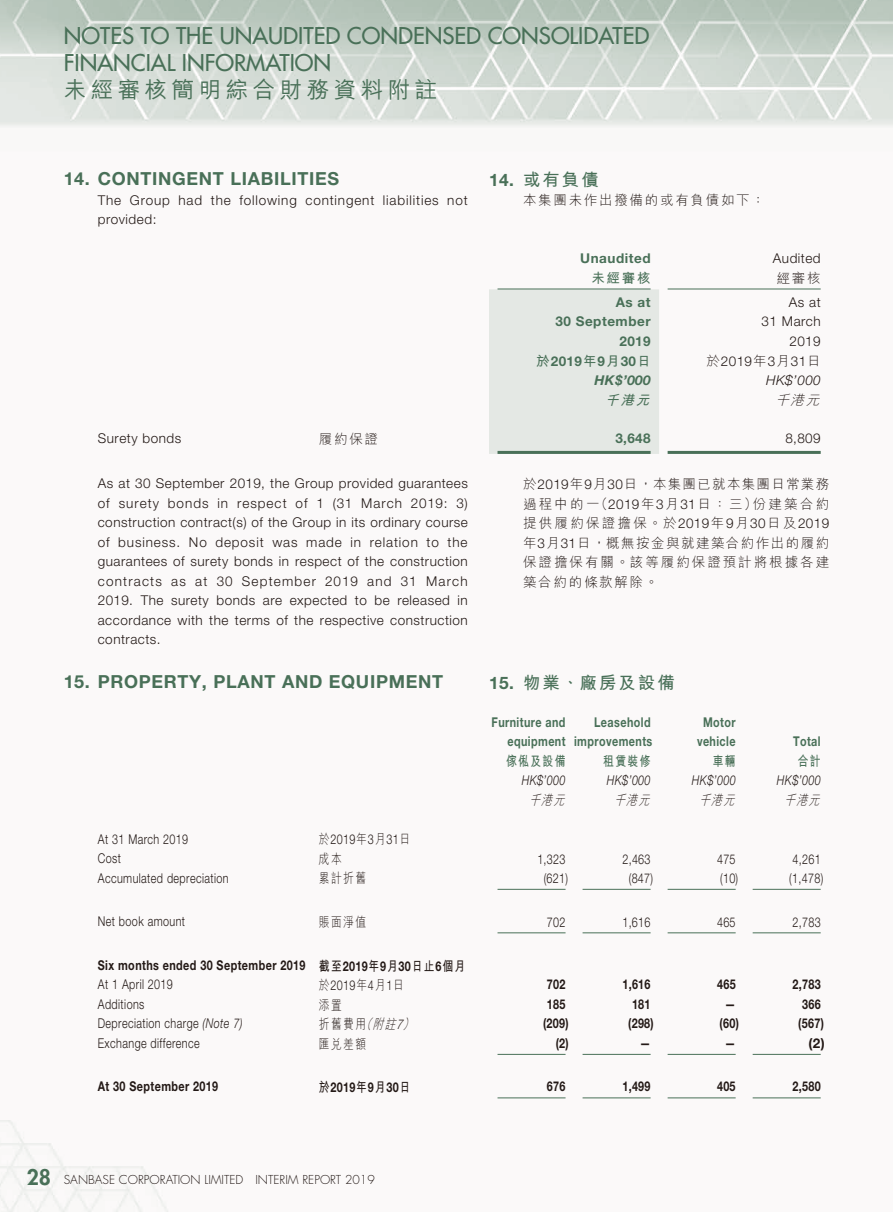
<style>
.page{position:relative;width:893px;height:1212px;background:#fff}
.page>*{position:absolute;margin:0;border:0;box-sizing:border-box;transform-origin:0 0}
.t1{font:500 22.5px/27px "Futura Std";color:#497058}
.t2{font:500 22.5px "M Hei HK";letter-spacing:.2em;color:#497058}
.t3{font:700 18px "Helvetica Neue LT Std";letter-spacing:.04em;color:#497058}
.t4{font:700 17.25px "M Hei HK";letter-spacing:.13em;color:#497058}
.t5{font:300 13.5px/19.5px "Helvetica Neue LT Std";letter-spacing:.04em;color:#231916;text-align:right}
.t6{font:300 13.5px "Helvetica Neue LT Std";letter-spacing:.04em;color:#231916;scale:.8 1}
.t7{font:700 13.5px/19.5px "Helvetica Neue LT Std";letter-spacing:.03em;color:#231916;scale:.8 1}
.t8{font:300 13.5px/19.5px "M Hei HK";letter-spacing:.13em;color:#231916;text-align:justify}
.t9{font:700 13.5px/19.5px "Helvetica Neue LT Std";letter-spacing:.04em;color:#497058;text-align:right;scale:.8 1}
.t10{font:300 13.5px/19.5px "Helvetica Neue LT Std";letter-spacing:.065em;color:#231916}
.t11{font:700 13.5px/19.5px "Helvetica Neue LT Std";letter-spacing:.04em;color:#497058;text-align:right}
.t12{font:italic 300 13.5px "Helvetica Neue LT Std";letter-spacing:.03em;color:#231916;scale:.8 1}
.t13{font:300 13.5px "M Hei HK";letter-spacing:.13em;color:#231916;scale:.8 1}
.t14{font:700 13.5px "M Hei HK";letter-spacing:.13em;color:#497058;scale:.8 1}
.t15{font:italic 300 13.5px "M Hei HK";color:#231916;scale:.8 1}
.t16{font:italic 700 13.5px "Helvetica Neue LT Std";color:#497058}
.t17{font:italic 300 13.5px "Helvetica Neue LT Std";letter-spacing:.03em;color:#231916}
.t18{font:700 13.5px "M Hei HK";letter-spacing:.13em;color:#497058}
.t19{font:italic 700 13.5px "M Hei HK";color:#497058}
.t20{font:italic 300 13.5px "M Hei HK";color:#231916}
.t21{font:700 13.5px "Helvetica Neue LT Std";letter-spacing:.03em;color:#231916}
.t22{font:300 12px "Futura Std";color:#231916}
.s1{font-family:"Helvetica Neue LT Std"}
.s2{font-family:"M Hei HK"}
.s3{font-weight:300}
.s4{font-style:italic}
.s5{font-family:"Helvetica Neue LT Std";font-style:italic}
.s6{font-weight:800;font-size:21px;color:#497058}
</style>
<div class="page">
<img style="left:0;top:0;width:893px;height:1212px">
<div style="left:489px;top:289px;width:170px;height:165px;background:#e4e8e4"></div>
<hr style="left:497px;top:289px;width:154px;height:1px;background:#497058">
<hr style="left:668px;top:289px;width:153px;height:1px;background:#497058">
<hr style="left:497px;top:451px;width:154px;height:3px;background:#497058">
<hr style="left:668px;top:451px;width:153px;height:3px;background:#497058">
<hr style="left:497px;top:889px;width:69px;height:1px;background:#497058">
<hr style="left:583px;top:889px;width:68px;height:1px;background:#497058">
<hr style="left:668px;top:889px;width:68px;height:1px;background:#497058">
<hr style="left:753px;top:889px;width:68px;height:1px;background:#497058">
<hr style="left:497px;top:932px;width:69px;height:1px;background:#497058">
<hr style="left:583px;top:932px;width:68px;height:1px;background:#497058">
<hr style="left:668px;top:932px;width:68px;height:1px;background:#497058">
<hr style="left:753px;top:932px;width:68px;height:1px;background:#497058">
<hr style="left:497px;top:1054px;width:69px;height:1px;background:#497058">
<hr style="left:583px;top:1054px;width:68px;height:1px;background:#497058">
<hr style="left:668px;top:1054px;width:68px;height:1px;background:#497058">
<hr style="left:753px;top:1054px;width:68px;height:1px;background:#497058">
<hr style="left:497px;top:1097px;width:69px;height:1px;background:#497058">
<hr style="left:583px;top:1097px;width:68px;height:1px;background:#497058">
<hr style="left:668px;top:1097px;width:68px;height:1px;background:#497058">
<hr style="left:753px;top:1097px;width:68px;height:1px;background:#497058">
<h1 class="t1" style="left:64px;top:23px;width:587px">NOTES TO THE UNAUDITED CONDENSED CONSOLIDATED<br>FINANCIAL INFORMATION</h1>
<h1 class="t2" style="left:64px;top:74px;width:375px">未經審核簡明綜合財務資料附註</h1>
<h2 class="t3" style="left:64px;top:167px;width:277px">14. CONTINGENT LIABILITIES</h2>
<p class="t10" style="left:98px;top:190px;width:371px">The Group had the following contingent liabilities not provided:</p>
<p class="t4" style="left:489px;top:167px;width:111px"><span class="s1">14.</span> 或有負債</p>
<p class="t8" style="left:523px;top:190px;width:243px">本集團未作出撥備的或有負債如下：</p>
<p class="t11" style="left:580px;top:248px;width:72px">Unaudited</p>
<p class="t5" style="left:773px;top:248px;width:49px">Audited</p>
<p class="t18" style="left:591px;top:268px;width:61px">未經審核</p>
<p class="t8" style="left:777px;top:268px;width:45px">經審核</p>
<p class="t11" style="left:555px;top:292px;width:97px">As at<br>30 September<br>2019</p>
<p class="t5" style="left:762px;top:292px;width:61px">As at<br>31 March<br>2019</p>
<p class="t11" style="left:536px;top:351px;width:116px"><span class="s2">於</span>2019<span class="s2">年</span>9<span class="s2">月</span>30<span class="s2">日</span></p>
<p class="t5" style="left:706px;top:351px;width:116px"><span class="s2">於</span>2019<span class="s2">年</span>3<span class="s2">月</span>31<span class="s2">日</span></p>
<p class="t16" style="left:594px;top:371px;width:58px">HK$’000</p>
<p class="t17" style="left:766px;top:372px;width:56px">HK$’000</p>
<p class="t19" style="left:605px;top:390px;width:50px">千港元</p>
<p class="t20" style="left:775px;top:393px;width:49px">千港元</p>
<p class="t5" style="left:98px;top:428px;width:85px">Surety bonds</p>
<p class="t8" style="left:319px;top:429px;width:61px">履約保證</p>
<p class="t11" style="left:615px;top:428px;width:37px">3,648</p>
<p class="t5" style="left:785px;top:428px;width:37px">8,809</p>
<p class="t5" style="left:98px;top:473px;width:372px;text-align:justify">As at 30 September 2019, the Group provided guarantees of surety bonds in respect of 1 (31 March 2019: 3) construction contract(s) of the Group in its ordinary course of business. No deposit was made in relation to the guarantees of surety bonds in respect of the construction contracts as at 30 September 2019 and 31 March 2019. The surety bonds are expected to be released in accordance with the terms of the respective construction contracts.</p>
<h2 class="t3" style="left:64px;top:670px;width:381px">15. PROPERTY, PLANT AND EQUIPMENT</h2>
<p class="t9" style="left:492px;top:712px;width:94px">Furniture and equipment</p>
<p class="t9" style="left:574px;top:712px;width:99px">Leasehold improvements</p>
<p class="t9" style="left:697px;top:712px;width:50px;text-align:center">Motor vehicle</p>
<p class="t8" style="left:523px;top:474px;width:308px">於<span class="s1">2019</span>年<span class="s1">9</span>月<span class="s1">30</span>日，本集團已就本集團日常業務過程中的一（<span class="s1">2019</span>年<span class="s1">3</span>月<span class="s1">31</span>日：三）份建築合約提供履約保證擔保。於<span class="s1">2019</span>年<span class="s1">9</span>月<span class="s1">30</span>日及<span class="s1">2019</span>年<span class="s1">3</span>月<span class="s1">31</span>日，概無按金與就建築合約作出的履約保證擔保有關。該等履約保證預計將根據各建築合約的條款解除。</p>
<p class="t4" style="left:489px;top:670px;width:187px"><span class="s1">15.</span> 物業、廠房及設備</p>
<p class="t9" style="left:793px;top:731px;width:36px">Total</p>
<p class="t14" style="left:506px;top:752px;width:76px">傢俬及設備</p>
<p class="t14" style="left:603px;top:752px;width:61px">租賃裝修</p>
<p class="t14" style="left:713px;top:752px;width:30px">車輛</p>
<p class="t14" style="left:798px;top:752px;width:30px">合計</p>
<p class="t12" style="left:522px;top:772px;width:56px">HK$’000</p>
<p class="t12" style="left:607px;top:772px;width:56px">HK$’000</p>
<p class="t12" style="left:692px;top:772px;width:56px">HK$’000</p>
<p class="t12" style="left:777px;top:772px;width:56px">HK$’000</p>
<p class="t15" style="left:529px;top:793px;width:50px">千港元</p>
<p class="t15" style="left:614px;top:793px;width:50px">千港元</p>
<p class="t15" style="left:699px;top:793px;width:50px">千港元</p>
<p class="t15" style="left:784px;top:793px;width:50px">千港元</p>
<p class="t6" style="left:98px;top:831px;width:115px">At 31 March 2019</p>
<p class="t6" style="left:319px;top:831px;width:116px"><span class="s2">於</span>2019<span class="s2">年</span>3<span class="s2">月</span>31<span class="s2">日</span></p>
<p class="t6" style="left:98px;top:850px;width:31px">Cost</p>
<p class="t13" style="left:319px;top:852px;width:30px">成本</p>
<p class="t6" style="left:537px;top:851px;width:37px">1,323</p>
<p class="t6" style="left:622px;top:851px;width:37px">2,463</p>
<p class="t6" style="left:717px;top:851px;width:25px">475</p>
<p class="t6" style="left:792px;top:851px;width:37px">4,261</p>
<p class="t6" style="left:98px;top:870px;width:165px">Accumulated depreciation</p>
<p class="t13" style="left:319px;top:871px;width:61px">累計折舊</p>
<p class="t6" style="left:544px;top:870px;width:32px">(621)</p>
<p class="t6" style="left:629px;top:870px;width:32px">(847)</p>
<p class="t6" style="left:720px;top:870px;width:24px">(10)</p>
<p class="t6" style="left:789px;top:870px;width:44px">(1,478)</p>
<p class="t6" style="left:98px;top:913px;width:111px">Net book amount</p>
<p class="t13" style="left:319px;top:915px;width:61px">賬面淨值</p>
<p class="t6" style="left:547px;top:914px;width:25px">702</p>
<p class="t6" style="left:622px;top:914px;width:37px">1,616</p>
<p class="t6" style="left:717px;top:914px;width:25px">465</p>
<p class="t6" style="left:792px;top:914px;width:37px">2,783</p>
<p class="t7" style="left:98px;top:955px;width:461px">Six months ended 30 September 2019 <span class="s2">截至</span>2019<span class="s2">年</span>9<span class="s2">月</span>30<span class="s2">日止</span>6<span class="s2">個月<br></span><span class="s3">At 1 April 2019</span></p>
<p class="t6" style="left:319px;top:977px;width:108px"><span class="s2">於</span>2019<span class="s2">年</span>4<span class="s2">月</span>1<span class="s2">日</span></p>
<p class="t7" style="left:547px;top:974px;width:25px">702</p>
<p class="t7" style="left:622px;top:974px;width:37px">1,616</p>
<p class="t7" style="left:717px;top:974px;width:25px">465</p>
<p class="t7" style="left:792px;top:974px;width:37px">2,783</p>
<p class="t6" style="left:98px;top:996px;width:60px">Additions</p>
<p class="t13" style="left:319px;top:997px;width:30px">添置</p>
<p class="t7" style="left:547px;top:994px;width:25px">185</p>
<p class="t7" style="left:632px;top:994px;width:25px">181</p>
<p class="t7" style="left:725px;top:994px;width:15px">—</p>
<p class="t7" style="left:802px;top:994px;width:25px">366</p>
<p class="t6" style="left:98px;top:1015px;width:182px">Depreciation charge <span class="s4">(Note 7)</span></p>
<p class="t13" style="left:319px;top:1017px;width:124px">折舊費用<span class="s4">（附註</span><span class="s5">7</span><span class="s4">）</span></p>
<p class="t7" style="left:543px;top:1013px;width:34px">(209)</p>
<p class="t7" style="left:628px;top:1013px;width:34px">(298)</p>
<p class="t7" style="left:719px;top:1013px;width:26px">(60)</p>
<p class="t7" style="left:798px;top:1013px;width:34px">(567)</p>
<p class="t6" style="left:98px;top:1035px;width:129px">Exchange difference</p>
<p class="t13" style="left:319px;top:1037px;width:61px">匯兌差額</p>
<p class="t7" style="left:556px;top:1033px;width:18px">(2)</p>
<p class="t7" style="left:640px;top:1033px;width:15px">—</p>
<p class="t7" style="left:725px;top:1033px;width:15px">—</p>
<p class="t21" style="left:808px;top:1035px;width:18px">(2)</p>
<p class="t7" style="left:98px;top:1076px;width:152px">At 30 September 2019</p>
<p class="t7" style="left:319px;top:1077px;width:116px"><span class="s2">於</span>2019<span class="s2">年</span>9<span class="s2">月</span>30<span class="s2">日</span></p>
<p class="t7" style="left:547px;top:1076px;width:25px">676</p>
<p class="t7" style="left:622px;top:1076px;width:37px">1,499</p>
<p class="t7" style="left:717px;top:1076px;width:25px">405</p>
<p class="t7" style="left:792px;top:1076px;width:37px">2,580</p>
<p class="t22" style="left:27px;top:1172px;width:350px"><span class="s6">28</span> SANBASE CORPORATION LIMITED INTERIM REPORT 2019</p>
</div>
